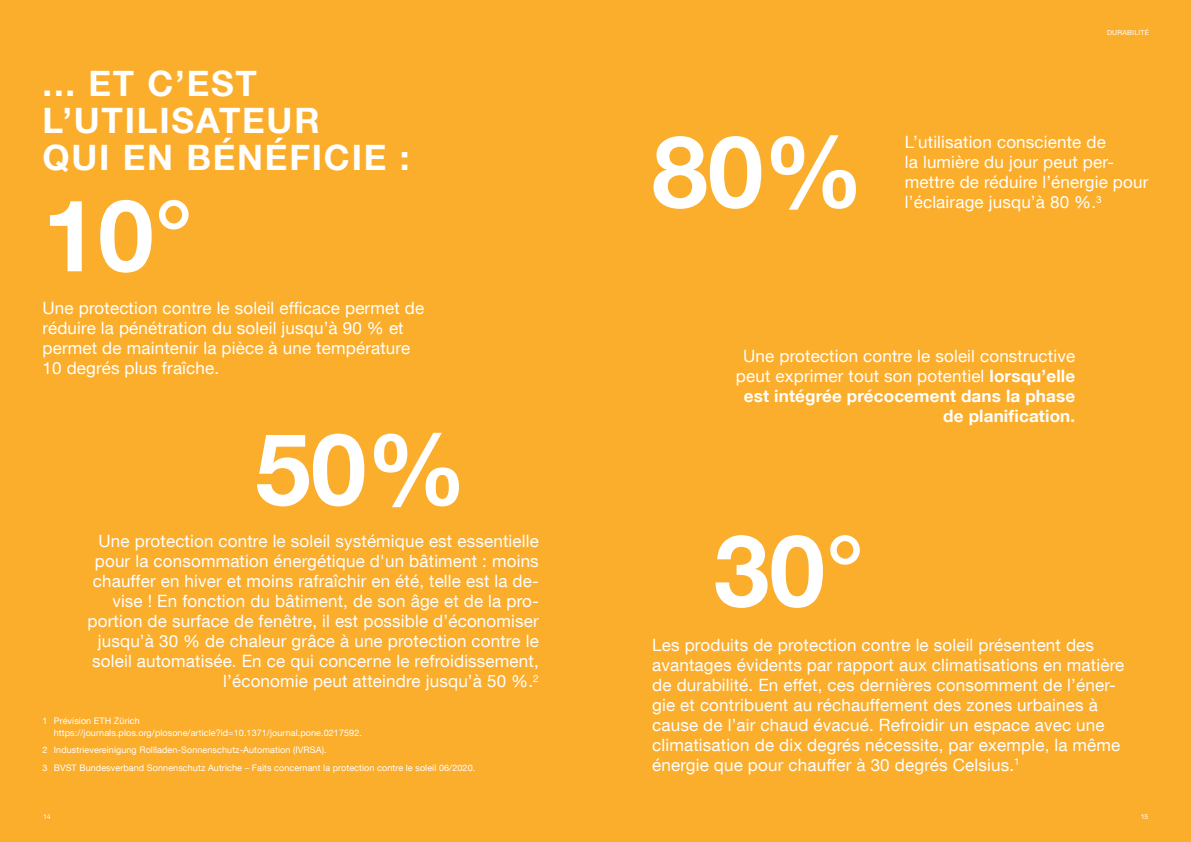
<style>
.page{position:relative;width:1191px;height:842px;background:#fbad2c}
.page>*{position:absolute;margin:0;border:0;box-sizing:border-box;transform-origin:0 0}
.t1{font:700 100px "Helvetica Neue LT Com";color:#fff}
.t2{font:700 35px/37px "Helvetica Neue LT Com";letter-spacing:.05em;color:#fff}
.t3{font:17px/20px "Helvetica Neue LT Com";letter-spacing:.01em;color:#fff}
.t4{font:9px/12px "Helvetica Neue LT Com";letter-spacing:.01em;color:#fff}
.t5{font:7px "Helvetica Neue LT Com";letter-spacing:.03em;color:#fff}
.s1{font-weight:700}
</style>
<div class="page">
<h2 class="t2" style="left:43px;top:64px;width:368px">... ET C’EST<br>L’UTILISATEUR<br>QUI EN BÉNÉFICIE :</h2>
<h1 class="t1" style="left:43px;top:172px;width:153px">10°</h1>
<p class="t3" style="left:43px;top:297px;width:383px">Une protection contre le soleil efficace permet de réduire la pénétration du soleil jusqu’à 90 % et permet de maintenir la pièce à une température 10 degrés plus fraîche.</p>
<h1 class="t1" style="left:255px;top:406px;width:213px">50%</h1>
<p class="t3" style="left:88px;top:531px;width:452px;text-align:right">Une protection contre le soleil systémique est essentielle pour la consommation énergétique d'un bâtiment : moins chauffer en hiver et moins rafraîchir en été, telle est la de&shy;vise ! En fonction du bâtiment, de son âge et de la pro&shy;portion de surface de fenêtre, il est possible d’économiser jusqu’à 30 % de chaleur grâce à une protection contre le soleil automatisée. En ce qui concerne le refroidissement, l’économie peut atteindre jusqu’à 50 %.<sup>2</sup></p>
<p class="t4" style="left:54px;top:714px;width:309px;text-indent:-11px">1 Prévision ETH Zürich https://journals.plos.org/plosone/article?id=10.1371/journal.pone.0217592.</p>
<p class="t4" style="left:43px;top:741px;width:434px;line-height:17.7px">2 Industrievereinigung Rollladen-Sonnenschutz-Automation (IVRSA).<br>3 BVST Bundesverband Sonnenschutz Autriche – Faits concernant la protection contre le soleil 06/2020.</p>
<h1 class="t1" style="left:652px;top:109px;width:213px">80%</h1>
<p class="t5" style="left:1107px;top:29px;width:43px">DURABILITÉ</p>
<p class="t3" style="left:905px;top:132px;width:245px">L’utilisation consciente de<br>la lumière du jour peut per&shy;mettre de réduire l’énergie pour l’éclairage jusqu’à 80 %.<sup>3</sup></p>
<p class="t3" style="left:736px;top:345px;width:341px;text-align:right">Une protection contre le soleil constructive peut exprimer tout son potentiel <span class="s1">lorsqu’elle est intégrée précocement dans la phase de planification.</span></p>
<h1 class="t1" style="left:714px;top:508px;width:153px">30°</h1>
<p class="t3" style="left:652px;top:635px;width:473px">Les produits de protection contre le soleil présentent des avantages évidents par rapport aux climatisations en matière de durabilité. En effet, ces dernières consomment de l’éner&shy;gie et contribuent au réchauffement des zones urbaines à cause de l’air chaud évacué. Refroidir un espace avec une climatisation de dix degrés nécessite, par exemple, la même énergie que pour chauffer à 30 degrés Celsius.<sup>1</sup></p>
<p class="t5" style="left:43px;top:812px;width:9px">14</p>
<p class="t5" style="left:1140px;top:812px;width:9px">15</p>
</div>
